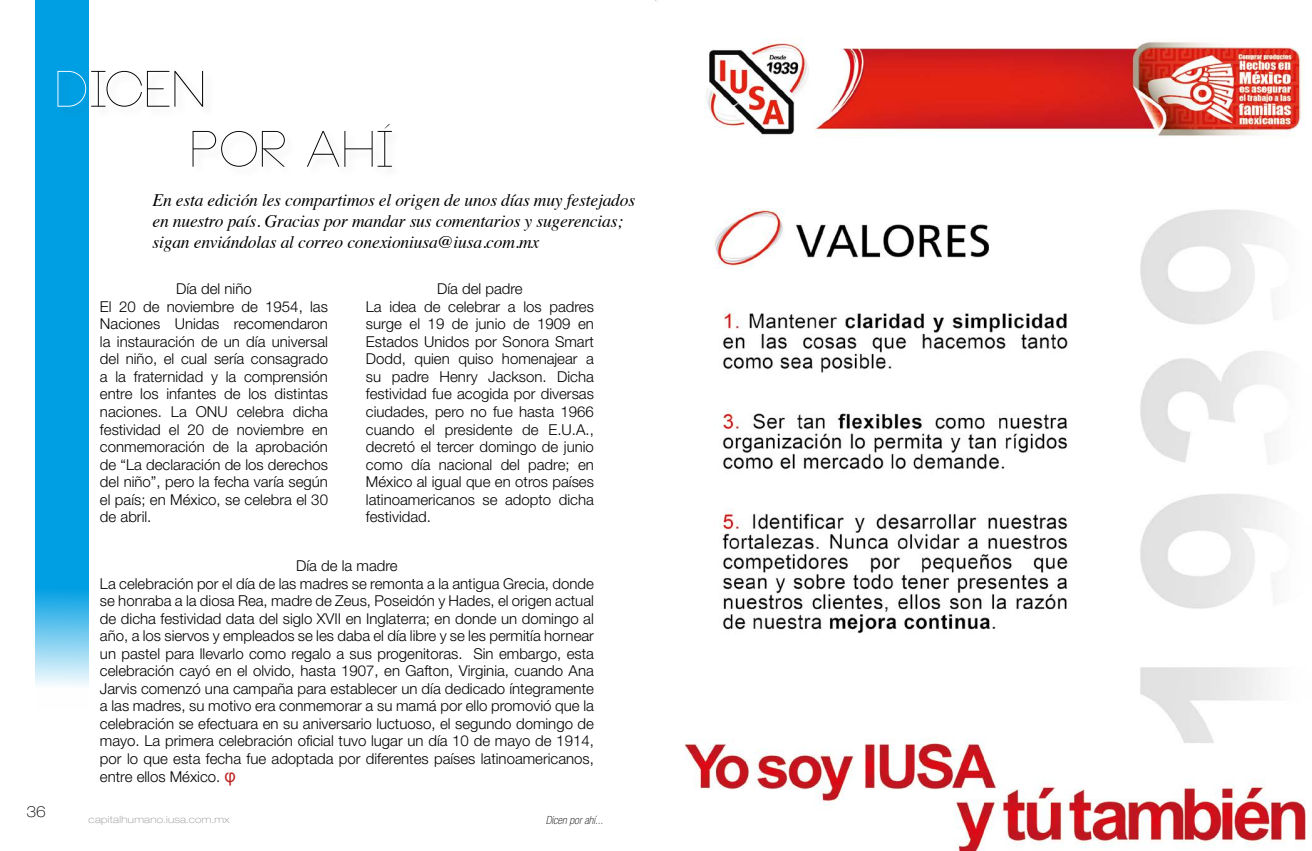
<style>
.page{position:relative;width:1312px;height:851px;background:#fff}
.page>*{position:absolute;margin:0;border:0;box-sizing:border-box;transform-origin:0 0}
.t1{font:100 50px/60px "Neou";color:#000}
.t2{font:italic 17.5px/21px "Times";letter-spacing:-.01em;color:#000}
.t3{font:300 15px/17.5px "Helvetica Neue LT Pro";color:#000}
.t4{font:100 expanded 15px "Helvetica Neue LT Pro";color:#000}
.t5{font:italic 100 condensed 11.25px "Helvetica Neue LT Pro";color:#000}
.t6{font:100 expanded 10px "Helvetica Neue LT Pro";letter-spacing:.03em;color:#919293}
.s1{color:#fff}
.s2{font-family:"Arial";font-weight:400;font-size:17.5px;color:#bd2625}
</style>
<div class="page">
<svg style="left:35px;top:0;width:54px;height:686px;fill:#009fe3"></svg>
<div style="left:56px;top:69px;width:347px;height:110px;background:#000;opacity:.15"></div>
<img style="left:656px;top:0;width:650px;height:850px">
<h1 class="t1" style="left:192px;top:62px;width:205px;text-indent:-135px"><span class="s1">D</span>ICEN<br>POR AHÍ</h1>
<p class="t2" style="left:152px;top:189px;width:484px">En esta edición les compartimos el origen de unos días muy festejados en nuestro país. Gracias por mandar sus comentarios y sugerencias; sigan enviándolas al correo conexioniusa@iusa.com.mx</p>
<p class="t4" style="left:27px;top:803px;width:21px">36</p>
<p class="t3" style="left:100px;top:280px;width:229px;text-indent:76px">Día del niño<br>El 20 de noviembre de 1954, las<br>Naciones Unidas recomendaron la instauración de un día universal del niño, el cual sería consagrado a la fraternidad y la comprensión entre los infantes de los distintas naciones. La ONU celebra dicha festividad el 20 de noviembre en conmemoración de la aprobación de “La declaración de los derechos del niño”, pero la fecha varía según el país; en México, se celebra el 30 de abril.</p>
<p class="t3" style="left:100px;top:556px;width:495px;text-indent:196px">Día de la madre<br>La celebración por el día de las madres se remonta a la antigua Grecia, donde se honraba a la diosa Rea, madre de Zeus, Poseidón y Hades, el origen actual de dicha festividad data del siglo XVII en Inglaterra; en donde un domingo al año, a los siervos y empleados se les daba el día libre y se les permitía hornear un pastel para llevarlo como regalo a sus progenitoras. Sin embargo, esta celebración cayó en el olvido, hasta 1907, en Gafton, Virginia, cuando Ana Jarvis comenzó una campaña para establecer un día dedicado íntegramente a las madres, su motivo era conmemorar a su mamá por ello promovió que la celebración se efectuara en su aniversario luctuoso, el segundo domingo de mayo. La primera celebración oficial tuvo lugar un día 10 de mayo de 1914, por lo que esta fecha fue adoptada por diferentes países latinoamericanos, entre ellos México. <span class="s2">φ</span></p>
<p class="t3" style="left:366px;top:280px;width:229px;text-indent:71px">Día del padre<br>La idea de celebrar a los padres surge el 19 de junio de 1909 en<br>Estados Unidos por Sonora Smart<br>Dodd, quien quiso homenajear a su padre Henry Jackson. Dicha festividad fue acogida por diversas ciudades, pero no fue hasta 1966 cuando el presidente de E.U.A., decretó el tercer domingo de junio como día nacional del padre; en<br>México al igual que en otros países latinoamericanos se adopto dicha festividad.</p>
<p class="t6" style="left:89px;top:813px;width:142px">capitalhumano.iusa.com.mx</p>
<p class="t5" style="left:545px;top:814px;width:59px">Dicen por ahí...</p>
</div>
